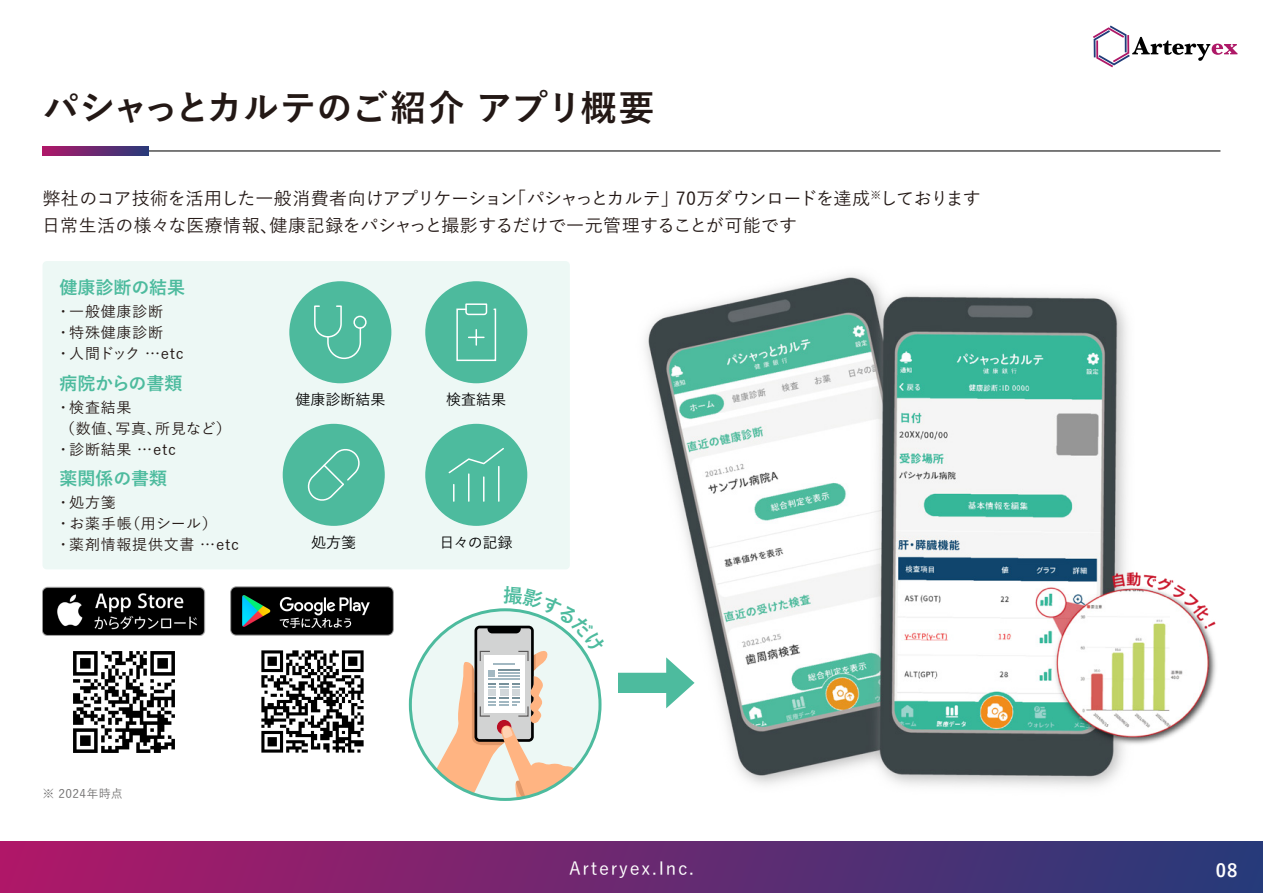
<style>
.page{position:relative;width:1263px;height:893px;background:#fff}
.page>*{position:absolute;margin:0;border:0;box-sizing:border-box;transform-origin:0 0}
.t1{font:700 36px "Yu Go";letter-spacing:-.005em;color:#231815}
.t2{font:500 18px/27px "Yu Go";letter-spacing:-.01em;color:#231815}
.t3{font:700 18px "Yu Go";color:#4dbb9e}
.t4{font:500 18px "Yu Go";letter-spacing:.1em;color:#fff}
.t5{font:700 18px "Yu Go";color:#fff}
.t6{font:500 15px/21px "Yu Go";letter-spacing:.05em;color:#231815}
.t7{font:500 15px "Yu Go";color:#000}
.t8{font:500 12px "Yu Go";letter-spacing:.025em;color:#727171}
</style>
<div class="page">
<div style="left:0;top:842px;width:1263px;height:51px;background:linear-gradient(to right,#b01768,#263b7a)"></div>
<hr style="left:43px;top:150px;width:1177px;height:2px;background:#505050">
<svg style="left:43px;top:147px;width:106px;height:8px"></svg>
<svg style="left:1093px;top:26px;width:144px;height:41px"></svg>
<img style="left:645px;top:274px;width:571px;height:513px">
<img style="left:43px;top:586px;width:162px;height:49px">
<img style="left:231px;top:586px;width:162px;height:49px">
<img style="left:73px;top:651px;width:102px;height:102px">
<img style="left:261px;top:651px;width:102px;height:102px">
<div style="left:43px;top:261px;width:527px;height:308px;background:#edf8f5;border-radius:4px"></div>
<div style="left:283px;top:424px;width:102px;height:102px;background:#4dba9d;border-radius:50%"></div>
<svg style="left:307px;top:449px;width:53px;height:52px"></svg>
<div style="left:425px;top:424px;width:102px;height:102px;background:#4dbb9e;border-radius:50%"></div>
<svg style="left:448px;top:448px;width:56px;height:53px"></svg>
<div style="left:425px;top:281px;width:102px;height:102px;background:#4dba9d;border-radius:50%"></div>
<svg style="left:456px;top:303px;width:41px;height:59px"></svg>
<div style="left:289px;top:281px;width:102px;height:102px;background:#4dba9d;border-radius:50%"></div>
<svg style="left:313px;top:281px;width:49px;height:79px"></svg>
<div style="left:353px;top:316px;width:14px;height:13px;border:2px solid #fff;border-radius:50%"></div>
<svg style="left:618px;top:657px;width:76px;height:51px"></svg>
<svg style="left:410px;top:608px;width:192px;height:191px"></svg>
<h1 class="t1" style="left:43px;top:87px;width:613px">パシャっとカルテのご紹介 アプリ概要</h1>
<p class="t2" style="left:42px;top:183px;width:940px">弊社のコア技術を活用した一般消費者向けアプリケーション「パシャっとカルテ」70万ダウンロードを達成<sup>※</sup>しております日常生活の様々な医療情報、健康記録をパシャっと撮影するだけで一元管理することが可能です</p>
<p class="t3" style="left:60px;top:277px;width:127px">健康診断の結果</p>
<p class="t6" style="left:56px;top:299px;width:129px">・一般健康診断<br>・特殊健康診断<br>・人間ドック …etc</p>
<p class="t3" style="left:60px;top:373px;width:124px">病院からの書類</p>
<p class="t6" style="left:56px;top:395px;width:177px">・検査結果<br>（数値、写真、所見など）・診断結果 …etc</p>
<p class="t3" style="left:60px;top:469px;width:109px">薬関係の書類</p>
<p class="t6" style="left:56px;top:490px;width:185px">・処方箋<br>・お薬手帳（用シール）<br>・薬剤情報提供文書 …etc</p>
<p class="t7" style="left:295px;top:386px;width:91px">健康診断結果</p>
<p class="t7" style="left:446px;top:386px;width:61px">検査結果</p>
<p class="t7" style="left:311px;top:528px;width:46px">処方箋</p>
<p class="t7" style="left:440px;top:528px;width:75px">日々の記録</p>
<p class="t8" style="left:43px;top:783px;width:82px">※ 2024年時点</p>
<p class="t4" style="left:569px;top:851px;width:126px">Arteryex.Inc.</p>
<p class="t5" style="left:1216px;top:860px;width:23px">08</p>
</div>
